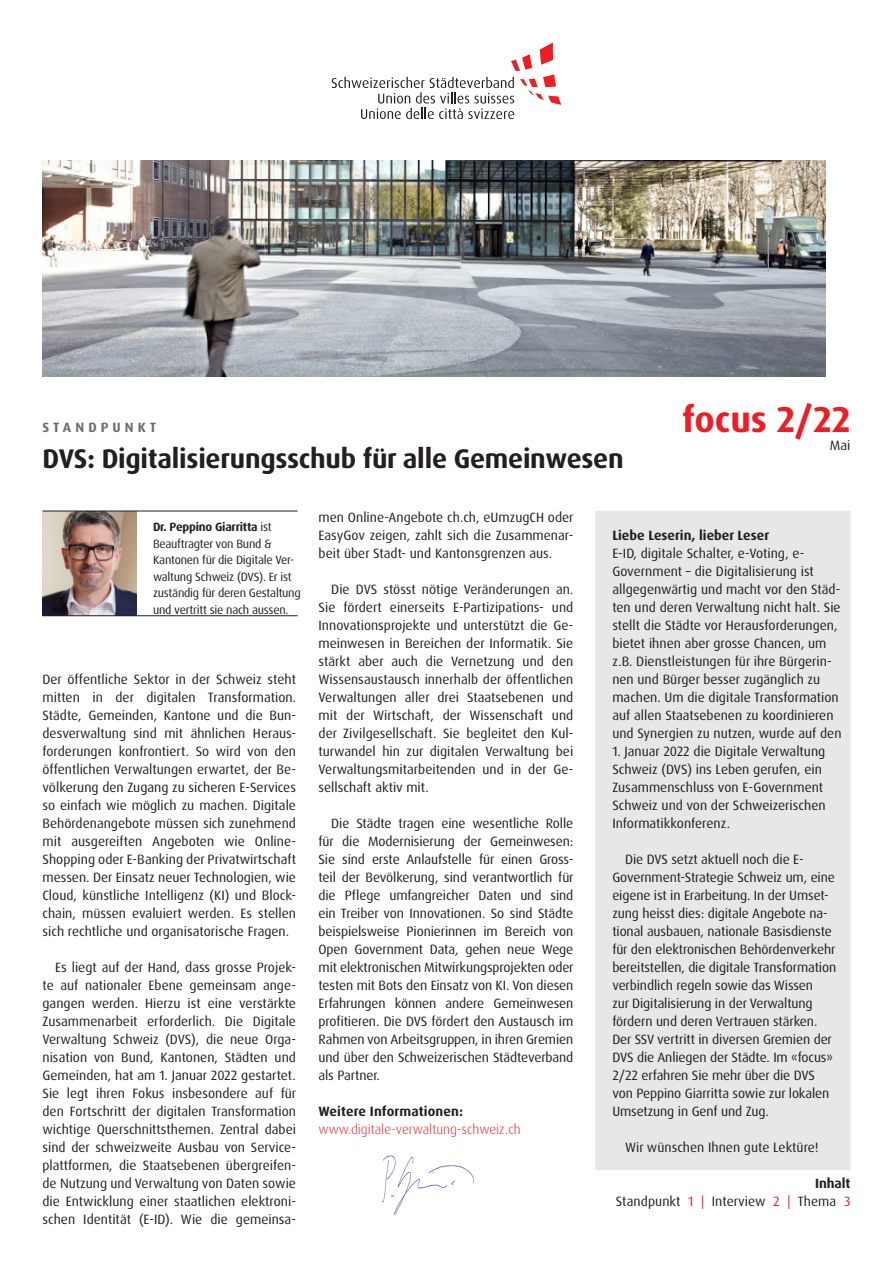
<style>
.page{position:relative;width:893px;height:1263px;background:#fff}
.page>*{position:absolute;margin:0;border:0;box-sizing:border-box;transform-origin:0 0}
.t1{font:700 36px "Dax OT";color:#ee1d23}
.Titel{font:700 27px "Dax OT";letter-spacing:-.01em;color:#231f20}
.Text{font:13.5px/18px "Dax OT";color:#231f20;text-align:justify}
.Text_im_Balken{font:13.5px/18px "Dax OT";letter-spacing:-.01em;color:#231f20}
.Text-2{font:300 13.5px "Dax OT";color:#ee1d23}
.Bold_im_Balken{font:700 13.5px "Dax OT";color:#231f20}
.Text-3{font:700 13.5px "Dax OT";letter-spacing:.01em;color:#231f20}
.Text-4{font:700 13.5px "Dax OT";letter-spacing:.3em;color:#6c6d70}
.Text-5{font:12px/16.5px "Dax OT";letter-spacing:-.02em;color:#231f20}
.s1{font-weight:700}
.s2{color:#ee1d23}
</style>
<div class="page">
<img style="left:382px;top:1155px;width:92px;height:60px">
<img style="left:43px;top:161px;width:782px;height:216px">
<div style="left:595px;top:511px;width:255px;height:659px;background:#e6e7e9"></div>
<svg style="left:332px;top:43px;width:229px;height:76px"></svg>
<img style="left:43px;top:512px;width:93px;height:103px">
<hr style="left:42px;top:615px;width:256px;height:1px;background:#231f20">
<hr style="left:43px;top:511px;width:255px;height:1px;background:#231f20">
<p class="Text-4" style="left:42px;top:419px;width:115px">STANDPUNKT</p>
<p class="Titel" style="left:42px;top:441px;width:583px">DVS: Digitalisierungsschub für alle Gemeinwesen</p>
<p class="t1" style="left:682px;top:396px;width:170px">focus 2/22</p>
<p class="Text" style="left:830px;top:436px;width:22px">Mai</p>
<p class="Text-5" style="left:153px;top:519px;width:149px"><span class="s1">Dr. Peppino Giarritta</span> ist<br>Beauftragter von Bund &amp;<br>Kantonen für die Digitale Ver&shy;waltung Schweiz (DVS). Er ist zuständig für deren Gestaltung und vertritt sie nach aussen.</p>
<p class="Text" style="left:42px;top:670px;width:255px">Der öffentliche Sektor in der Schweiz steht mitten in der digitalen Transformation.<br>Städte, Gemeinden, Kantone und die Bun&shy;desverwaltung sind mit ähnlichen Heraus&shy;forderungen konfrontiert. So wird von den öffentlichen Verwaltungen erwartet, der Be&shy;völkerung den Zugang zu sicheren E-Services so einfach wie möglich zu machen. Digitale Behördenangebote müssen sich zunehmend mit ausgereiften Angeboten wie Online-Shopping oder E-Banking der Privatwirtschaft messen. Der Einsatz neuer Technologien, wie Cloud, künstliche Intelligenz (KI) und Block&shy;chain, müssen evaluiert werden. Es stellen sich rechtliche und organisatorische Fragen.</p>
<p class="Text" style="left:42px;top:958px;width:255px;text-indent:13px">Es liegt auf der Hand, dass grosse Projek&shy;te auf nationaler Ebene gemeinsam ange&shy;gangen werden. Hierzu ist eine verstärkte Zusammenarbeit erforderlich. Die Digitale Verwaltung Schweiz (DVS), die neue Orga&shy;nisation von Bund, Kantonen, Städten und Gemeinden, hat am 1. Januar 2022 gestartet.<br>Sie legt ihren Fokus insbesondere auf für den Fortschritt der digitalen Transformation wichtige Querschnittsthemen. Zentral dabei sind der schweizweite Ausbau von Service&shy;plattformen, die Staatsebenen übergreifen&shy;de Nutzung und Verwaltung von Daten sowie die Entwicklung einer staatlichen elektroni&shy;schen Identität (E-ID). Wie die gemeinsa-</p>
<p class="Text" style="left:319px;top:508px;width:257px">men Online-Angebote ch.ch, eUmzugCH oder EasyGov zeigen, zahlt sich die Zusammenar&shy;beit über Stadt- und Kantonsgrenzen aus.</p>
<p class="Text" style="left:319px;top:580px;width:256px;text-indent:13px">Die DVS stösst nötige Veränderungen an.<br>Sie fördert einerseits E-Partizipations- und Innovationsprojekte und unterstützt die Ge&shy;meinwesen in Bereichen der Informatik. Sie stärkt aber auch die Vernetzung und den Wissensaustausch innerhalb der öffentlichen Verwaltungen aller drei Staatsebenen und mit der Wirtschaft, der Wissenschaft und der Zivilgesellschaft. Sie begleitet den Kul&shy;turwandel hin zur digitalen Verwaltung bei Verwaltungsmitarbeitenden und in der Ge&shy;sellschaft aktiv mit.</p>
<p class="Text" style="left:319px;top:814px;width:257px;text-indent:13px">Die Städte tragen eine wesentliche Rolle für die Modernisierung der Gemeinwesen:<br>Sie sind erste Anlaufstelle für einen Gross&shy;teil der Bevölkerung, sind verantwortlich für die Pflege umfangreicher Daten und sind ein Treiber von Innovationen. So sind Städte beispielsweise Pionierinnen im Bereich von Open Government Data, gehen neue Wege mit elektronischen Mitwirkungsprojekten oder testen mit Bots den Einsatz von KI. Von diesen Erfahrungen können andere Gemeinwesen profitieren. Die DVS fördert den Austausch im Rahmen von Arbeitsgruppen, in ihren Gremien und über den Schweizerischen Städteverband als Partner.</p>
<p class="Text-3" style="left:319px;top:1103px;width:146px">Weitere Informationen:</p>
<p class="Text-2" style="left:319px;top:1121px;width:204px">www.digitale-verwaltung-schweiz.ch</p>
<p class="Bold_im_Balken" style="left:612px;top:527px;width:158px">Liebe Leserin, lieber Leser</p>
<p class="Text_im_Balken" style="left:612px;top:544px;width:231px">E-ID, digitale Schalter, e-Voting, e-Government – die Digitalisierung ist allgegenwärtig und macht vor den Städ&shy;ten und deren Verwaltung nicht halt. Sie stellt die Städte vor Herausforderungen, bietet ihnen aber grosse Chancen, um z.B. Dienstleistungen für ihre Bürgerin&shy;nen und Bürger besser zugänglich zu machen. Um die digitale Transformation auf allen Staatsebenen zu koordinieren und Synergien zu nutzen, wurde auf den</p>
<p class="Text_im_Balken" style="left:612px;top:742px;width:215px">1. Januar 2022 die Digitale Verwaltung Schweiz (DVS) ins Leben gerufen, ein Zusammenschluss von E-Government Schweiz und von der Schweizerischen Informatikkonferenz.</p>
<p class="Text_im_Balken" style="left:612px;top:850px;width:225px;text-indent:13px">Die DVS setzt aktuell noch die E-Government-Strategie Schweiz um, eine eigene ist in Erarbeitung. In der Umset&shy;zung heisst dies: digitale Angebote na&shy;tional ausbauen, nationale Basisdienste für den elektronischen Behördenverkehr bereitstellen, die digitale Transformation verbindlich regeln sowie das Wissen<br>zur Digitalisierung in der Verwaltung fördern und deren Vertrauen stärken.<br>Der SSV vertritt in diversen Gremien der DVS die Anliegen der Städte. Im «focus» 2/22 erfahren Sie mehr über die DVS von Peppino Giarritta sowie zur lokalen Umsetzung in Genf und Zug.</p>
<p class="Text_im_Balken" style="left:625px;top:1138px;width:195px">Wir wünschen Ihnen gute Lektüre!</p>
<p class="Bold_im_Balken" style="left:815px;top:1175px;width:37px">Inhalt</p>
<p class="Text" style="left:616px;top:1192px;width:236px">Standpunkt <span class="s2">1 |</span> Interview <span class="s2">2 |</span> Thema <span class="s2">3</span></p>
</div>
